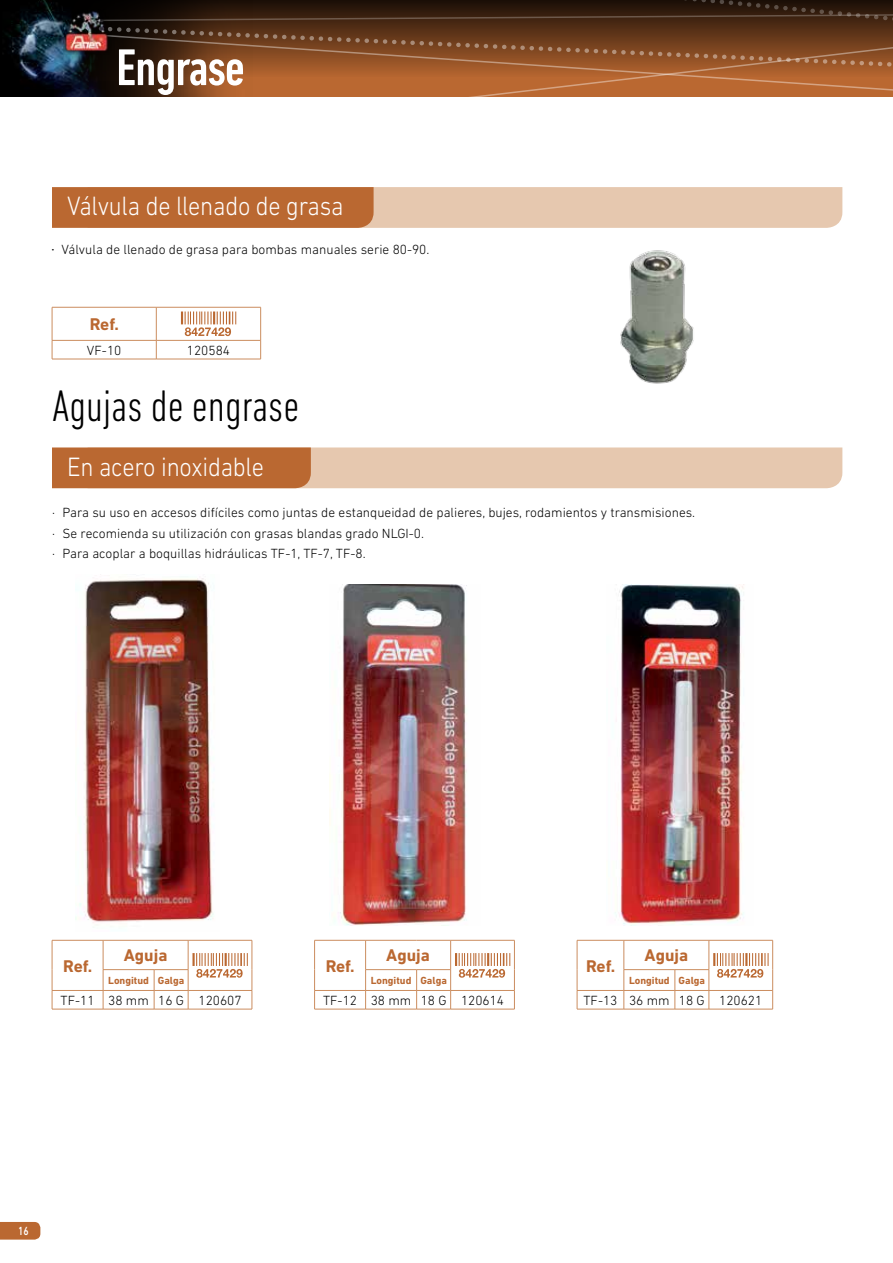
<style>
.page{position:relative;width:893px;height:1263px;background:#fff}
.page>*{position:absolute;margin:0;border:0;box-sizing:border-box;transform-origin:0 0}
.t1{font:500 condensed 52.5px "DIN Next LT Pro";letter-spacing:-.02em;color:#fff}
.t2{font:300 condensed 45px "DIN Next LT Pro";color:#000}
.t3{font:300 27px "DIN Next LT Pro";letter-spacing:-.01em;color:#fff;scale:.9 1}
.t4{font:700 17.25px "DIN Next LT Pro";color:#ba6831}
.t5{font:300 13.5px/20.4px "DIN Next LT Pro";color:#000}
.t6{font:500 12px "DIN Next LT Pro";color:#fff;scale:.8 1}
.t7{font:700 10.5px "DIN Next LT Pro";color:#ba6831}
.s1{font-family:"Helvetica Neue"}
</style>
<div class="page">
<svg style="left:0;top:1222px;width:40px;height:17px"></svg>
<img style="left:0;top:0;width:287px;height:97px">
<svg style="left:105px;top:31px;width:320px;height:66px;background:#7b4723"></svg>
<svg style="left:94px;top:7px;width:331px;height:24px;background:#372011"></svg>
<svg style="left:425px;top:0;width:468px;height:97px;background:#7b4724"></svg>
<img style="left:64px;top:9px;width:47px;height:45px">
<svg style="left:52px;top:187px;width:790px;height:41px;background:#d4a17c"></svg>
<svg style="left:52px;top:447px;width:790px;height:41px;background:#d8a987"></svg>
<hr style="left:52px;top:1009px;width:51px;height:1px;background:#cb8d5f">
<hr style="left:103px;top:1009px;width:51px;height:1px;background:#cb8d5f">
<hr style="left:154px;top:1009px;width:34px;height:1px;background:#cb8d5f">
<hr style="left:188px;top:1009px;width:64px;height:1px;background:#cb8d5f">
<svg style="left:52px;top:940px;width:201px;height:69px"></svg>
<hr style="left:314px;top:1009px;width:52px;height:1px;background:#cb8d5f">
<hr style="left:366px;top:1009px;width:51px;height:1px;background:#cb8d5f">
<hr style="left:417px;top:1009px;width:34px;height:1px;background:#cb8d5f">
<hr style="left:451px;top:1009px;width:63px;height:1px;background:#cb8d5f">
<svg style="left:314px;top:940px;width:201px;height:69px"></svg>
<hr style="left:577px;top:1009px;width:47px;height:1px;background:#cb8d5f">
<hr style="left:624px;top:1009px;width:51px;height:1px;background:#cb8d5f">
<hr style="left:675px;top:1009px;width:34px;height:1px;background:#cb8d5f">
<hr style="left:709px;top:1009px;width:64px;height:1px;background:#cb8d5f">
<svg style="left:577px;top:940px;width:196px;height:69px"></svg>
<hr style="left:52px;top:359px;width:104px;height:1px;background:#cb8d5f">
<hr style="left:156px;top:359px;width:105px;height:1px;background:#cb8d5f">
<svg style="left:52px;top:307px;width:209px;height:52px"></svg>
<img style="left:76px;top:578px;width:138px;height:345px">
<img style="left:329px;top:584px;width:138px;height:342px">
<img style="left:615px;top:584px;width:129px;height:342px">
<img style="left:620px;top:250px;width:74px;height:134px">
<h1 class="t1" style="left:116px;top:38px;width:130px">Engrase</h1>
<h3 class="t3" style="left:67px;top:191px;width:309px">Válvula de llenado de grasa</h3>
<p class="t5" style="left:51px;top:239px;width:380px"><span class="s1">·</span> Válvula de llenado de grasa para bombas manuales serie 80-90.</p>
<p class="t4" style="left:90px;top:314px;width:31px">Ref.</p>
<p class="t5" style="left:87px;top:340px;width:36px">VF-10</p>
<p class="t5" style="left:187px;top:340px;width:45px">120584</p>
<h2 class="t2" style="left:52px;top:381px;width:249px">Agujas de engrase</h2>
<h3 class="t3" style="left:67px;top:451px;width:220px">En acero inoxidable</h3>
<p class="t5" style="left:52px;top:502px;width:645px">· Para su uso en accesos difíciles como juntas de estanqueidad de palieres, bujes, rodamientos y transmisiones. · Se recomienda su utilización con grasas blandas grado NLGI-0.<br>· Para acoplar a boquillas hidráulicas TF-1, TF-7, TF-8.</p>
<p class="t4" style="left:124px;top:945px;width:45px">Aguja</p>
<p class="t7" style="left:108px;top:974px;width:78px">Longitud Galga</p>
<p class="t5" style="left:61px;top:990px;width:182px">TF-11 38 mm 16 G 120607</p>
<p class="t4" style="left:63px;top:956px;width:31px">Ref.</p>
<p class="t4" style="left:386px;top:945px;width:45px">Aguja</p>
<p class="t7" style="left:371px;top:974px;width:78px">Longitud Galga</p>
<p class="t5" style="left:323px;top:990px;width:182px">TF-12 38 mm 18 G 120614</p>
<p class="t4" style="left:326px;top:956px;width:31px">Ref.</p>
<p class="t4" style="left:645px;top:945px;width:45px">Aguja</p>
<p class="t7" style="left:629px;top:974px;width:78px">Longitud Galga</p>
<p class="t5" style="left:583px;top:990px;width:180px">TF-13 36 mm 18 G 120621</p>
<p class="t4" style="left:586px;top:956px;width:31px">Ref.</p>
<p class="t6" style="left:18px;top:1223px;width:15px">16</p>
</div>
